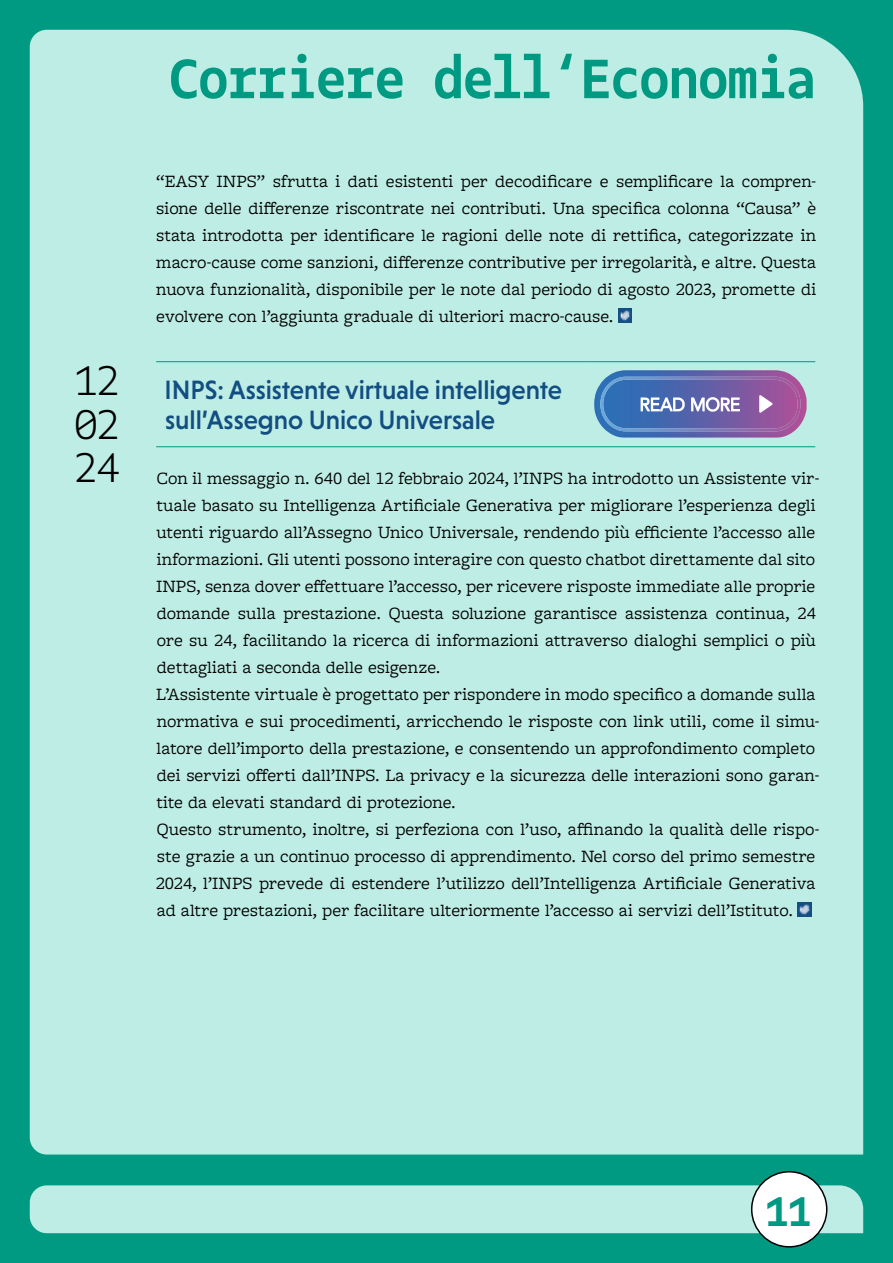
<style>
.page{position:relative;width:893px;height:1263px;background:#009982}
.page>*{position:absolute;margin:0;border:0;box-sizing:border-box;transform-origin:0 0}
.t1{font:700 60px "Gemeli Mono";letter-spacing:-.01em;color:#009982}
._4_DATA{font:300 45px "Gemeli Mono";color:#000}
.t2{font:700 45px "Gemeli Mono";color:#009982}
._1_Titolo_Norma{font:500 27px/30px "Niveau Grotesk";letter-spacing:-.005em;color:#124e82}
._2_Testo_Norma{font:18px/27px "Freight Macro Pro";color:#000}
</style>
<div class="page">
<div style="left:30px;top:30px;width:833px;height:1124px;background:#bdede4"></div>
<div style="left:30px;top:1185px;width:833px;height:48px;background:#bdede4"></div>
<div style="left:752px;top:1172px;width:75px;height:75px;background:#fff;border-radius:50%"></div>
<div style="left:751px;top:1171px;width:76px;height:76px;border:2px solid #000;border-radius:50%"></div>
<img style="left:618px;top:309px;width:14px;height:13px">
<hr style="left:156px;top:361px;width:434px;height:1px;background:#009982">
<hr style="left:590px;top:361px;width:225px;height:1px;background:#009982">
<hr style="left:156px;top:446px;width:434px;height:1px;background:#009982">
<hr style="left:590px;top:446px;width:225px;height:1px;background:#009982">
<img style="left:594px;top:370px;width:212px;height:68px">
<img style="left:600px;top:377px;width:201px;height:54px">
<svg style="left:641px;top:397px;width:44px;height:14px"></svg>
<svg style="left:691px;top:397px;width:49px;height:15px"></svg>
<svg style="left:759px;top:395px;width:13px;height:18px"></svg>
<svg style="left:798px;top:903px;width:13px;height:13px"></svg>
<p class="_4_DATA" style="left:75px;top:349px;width:46px">12</p>
<p class="_4_DATA" style="left:75px;top:393px;width:46px">02</p>
<p class="_4_DATA" style="left:75px;top:436px;width:46px">24</p>
<h1 class="t1" style="left:169px;top:37px;width:649px">Corriere dell‘Economia</h1>
<p class="_2_Testo_Norma" style="left:156px;top:167px;width:661px;text-align:justify">“EASY INPS” sfrutta i dati esistenti per decodificare e semplificare la compren&shy;sione delle differenze riscontrate nei contributi. Una specifica colonna “Causa” è stata introdotta per identificare le ragioni delle note di rettifica, categorizzate in macro-cause come sanzioni, differenze contributive per irregolarità, e altre. Questa nuova funzionalità, disponibile per le note dal periodo di agosto 2023, promette di evolvere con l’aggiunta graduale di ulteriori macro-cause.</p>
<p class="_1_Titolo_Norma" style="left:165px;top:375px;width:399px">INPS: Assistente virtuale intelligente sull’Assegno Unico Universale</p>
<p class="_2_Testo_Norma" style="left:156px;top:464px;width:665px">Con il messaggio n. 640 del 12 febbraio 2024, l’INPS ha introdotto un Assistente vir&shy;tuale basato su Intelligenza Artificiale Generativa per migliorare l’esperienza degli utenti riguardo all’Assegno Unico Universale, rendendo più efficiente l’accesso alle informazioni. Gli utenti possono interagire con questo chatbot direttamente dal sito INPS, senza dover effettuare l’accesso, per ricevere risposte immediate alle proprie domande sulla prestazione. Questa soluzione garantisce assistenza continua, 24 ore su 24, facilitando la ricerca di informazioni attraverso dialoghi semplici o più dettagliati a seconda delle esigenze.</p>
<p class="_2_Testo_Norma" style="left:156px;top:680px;width:664px">L’Assistente virtuale è progettato per rispondere in modo specifico a domande sulla normativa e sui procedimenti, arricchendo le risposte con link utili, come il simu&shy;latore dell’importo della prestazione, e consentendo un approfondimento completo dei servizi offerti dall’INPS. La privacy e la sicurezza delle interazioni sono garan&shy;tite da elevati standard di protezione.</p>
<p class="_2_Testo_Norma" style="left:156px;top:815px;width:665px">Questo strumento, inoltre, si perfeziona con l’uso, affinando la qualità delle rispo&shy;ste grazie a un continuo processo di apprendimento. Nel corso del primo semestre 2024, l’INPS prevede di estendere l’utilizzo dell’Intelligenza Artificiale Generativa ad altre prestazioni, per facilitare ulteriormente l’accesso ai servizi dell’Istituto.</p>
<h2 class="t2" style="left:766px;top:1180px;width:46px">11</h2>
</div>
